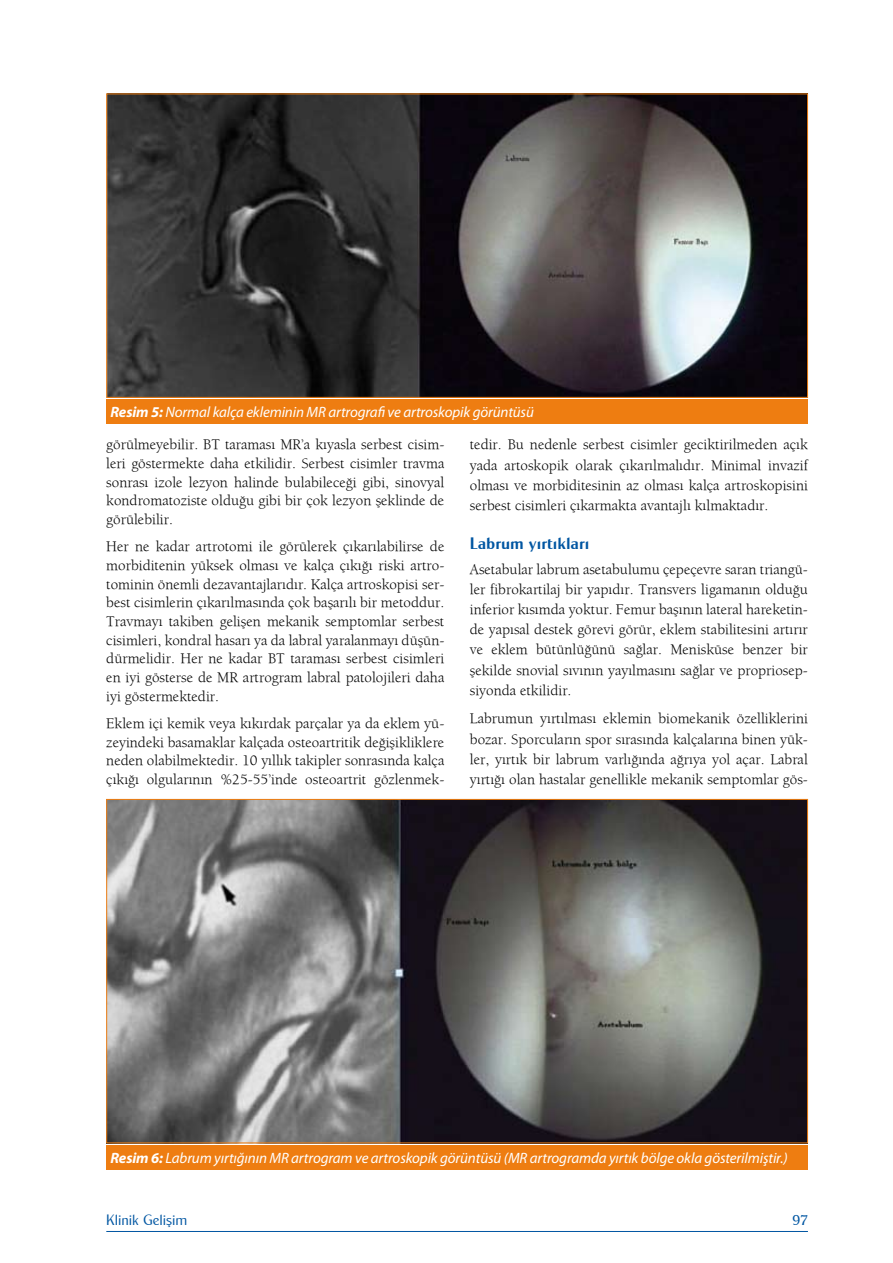
<style>
.page{position:relative;width:893px;height:1263px;background:#fff}
.page>*{position:absolute;margin:0;border:0;box-sizing:border-box;transform-origin:0 0}
.t1{font:16.5px "Cg Globe Gothic Bd";color:#0056a2}
.t2{font:15px/18.8px "Berkeley";color:#000;text-align:justify}
.t3{font:italic 15px "Myriad Pro";letter-spacing:-.01em;color:#fff}
.t4{font:15px "Cg Globe Gothic Lt";color:#0056a2}
.s1{font-weight:700}
</style>
<div class="page">
<hr style="left:106px;top:1231px;width:702px;height:1px;background:#0056a2">
<img style="left:108px;top:96px;width:698px;height:300px">
<div style="left:106px;top:400px;width:702px;height:24px;background:#ee7d11"></div>
<img style="left:108px;top:801px;width:698px;height:340px">
<div style="left:106px;top:1145px;width:702px;height:24px;background:#ee7d11"></div>
<p class="t3" style="left:111px;top:403px;width:425px"><span class="s1">Resim 5:</span> Normal kalça ekleminin MR artrografi ve artroskopik görüntüsü</p>
<p class="t2" style="left:470px;top:434px;width:340px;line-height:20.2px">tedir. Bu nedenle serbest cisimler geciktirilmeden açık yada artoskopik olarak çıkarılmalıdır. Minimal invazif olması ve morbiditesinin az olması kalça artroskopisini serbest cisimleri çıkarmakta avantajlı kılmaktadır.</p>
<p class="t1" style="left:470px;top:533px;width:121px">Labrum yırtıkları</p>
<p class="t2" style="left:470px;top:558px;width:340px;line-height:20.2px">Asetabular labrum asetabulumu çepeçevre saran triangü&shy;ler fibrokartilaj bir yapıdır. Transvers ligamanın olduğu inferior kısımda yoktur. Femur başının lateral hareketin&shy;de yapısal destek görevi görür, eklem stabilitesini artırır ve eklem bütünlüğünü sağlar. Menisküse benzer bir şekilde snovial sıvının yayılmasını sağlar ve propriosep&shy;siyonda etkilidir.</p>
<p class="t2" style="left:470px;top:708px;width:340px;line-height:20.2px">Labrumun yırtılması eklemin biomekanik özelliklerini bozar. Sporcuların spor sırasında kalçalarına binen yük&shy;ler, yırtık bir labrum varlığında ağrıya yol açar. Labral yırtığı olan hastalar genellikle mekanik semptomlar gös-</p>
<p class="t2" style="left:106px;top:435px;width:340px">görülmeyebilir. BT taraması MR’a kıyasla serbest cisim&shy;leri göstermekte daha etkilidir. Serbest cisimler travma sonrası izole lezyon halinde bulabileceği gibi, sinovyal kondromatoziste olduğu gibi bir çok lezyon şeklinde de görülebilir.</p>
<p class="t2" style="left:106px;top:537px;width:340px">Her ne kadar artrotomi ile görülerek çıkarılabilirse de morbiditenin yüksek olması ve kalça çıkığı riski artro&shy;tominin önemli dezavantajlarıdır. Kalça artroskopisi ser&shy;best cisimlerin çıkarılmasında çok başarılı bir metoddur.<br>Travmayı takiben gelişen mekanik semptomlar serbest cisimleri, kondral hasarı ya da labral yaralanmayı düşün&shy;dürmelidir. Her ne kadar BT taraması serbest cisimleri en iyi gösterse de MR artrogram labral patolojileri daha iyi göstermektedir.</p>
<p class="t2" style="left:106px;top:714px;width:340px">Eklem içi kemik veya kıkırdak parçalar ya da eklem yü&shy;zeyindeki basamaklar kalçada osteoartritik değişikliklere neden olabilmektedir. 10 yıllık takipler sonrasında kalça çıkığı olgularının %25-55’inde osteoartrit gözlenmek-</p>
<p class="t3" style="left:111px;top:1149px;width:679px"><span class="s1">Resim 6:</span> Labrum yırtığının MR artrogram ve artroskopik görüntüsü (MR artrogramda yırtık bölge okla gösterilmiştir.)</p>
<p class="t4" style="left:106px;top:1210px;width:83px">Klinik Gelişim</p>
<p class="t4" style="left:792px;top:1210px;width:9px">97</p>
</div>
